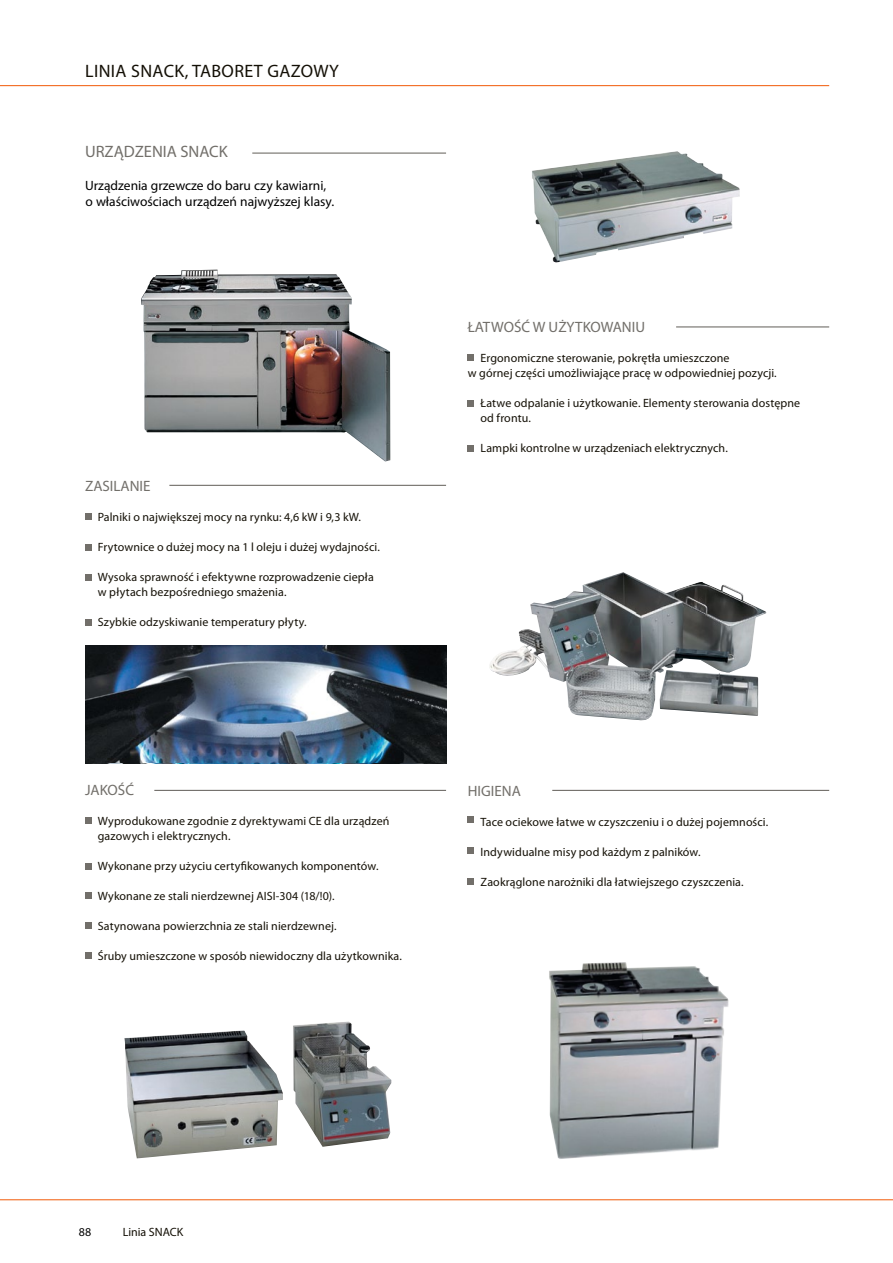
<style>
.page{position:relative;width:893px;height:1263px;background:#fff}
.page>*{position:absolute;margin:0;border:0;box-sizing:border-box;transform-origin:0 0}
.t1{font:18px "Myriad Pro";letter-spacing:.02em;color:#141006}
.t2{font:16.5px "Myriad Pro";color:#726f6a}
.t3{font:15px "Myriad Pro";color:#726f6a}
.t4{font:13.5px/16.5px "Myriad Pro";color:#000}
.t5{font:12px/15px "Myriad Pro";letter-spacing:.01em;color:#141006}
.t6{font:12px "Myriad Pro";color:#000}
</style>
<div class="page">
<hr style="left:0;top:85px;width:829px;height:1px;background:#f36c23">
<hr style="left:0;top:1199px;width:893px;height:1px;background:#f36c23">
<img style="left:489px;top:572px;width:277px;height:148px">
<img style="left:141px;top:270px;width:249px;height:191px">
<img style="left:549px;top:962px;width:180px;height:197px">
<img style="left:293px;top:1021px;width:98px;height:126px">
<img style="left:124px;top:1030px;width:159px;height:128px">
<img style="left:532px;top:151px;width:208px;height:111px">
<div style="left:85px;top:513px;width:6px;height:7px;background:#726f6a"></div>
<svg style="left:85px;top:544px;width:6px;height:6px"></svg>
<svg style="left:85px;top:574px;width:6px;height:6px"></svg>
<img style="left:85px;top:645px;width:361px;height:117px">
<div style="left:85px;top:817px;width:6px;height:7px;background:#726f6a"></div>
<svg style="left:85px;top:863px;width:6px;height:6px"></svg>
<div style="left:85px;top:892px;width:6px;height:7px;background:#726f6a"></div>
<svg style="left:85px;top:922px;width:6px;height:6px"></svg>
<div style="left:85px;top:952px;width:6px;height:7px;background:#726f6a"></div>
<svg style="left:468px;top:355px;width:6px;height:6px"></svg>
<svg style="left:468px;top:400px;width:6px;height:6px"></svg>
<div style="left:468px;top:445px;width:6px;height:7px;background:#726f6a"></div>
<svg style="left:468px;top:816px;width:6px;height:6px"></svg>
<svg style="left:468px;top:848px;width:6px;height:6px"></svg>
<div style="left:468px;top:878px;width:6px;height:7px;background:#726f6a"></div>
<svg style="left:85px;top:619px;width:6px;height:6px"></svg>
<hr style="left:252px;top:153px;width:194px;height:1px;background:#726f6a">
<hr style="left:169px;top:485px;width:277px;height:1px;background:#726f6a">
<hr style="left:154px;top:790px;width:292px;height:1px;background:#726f6a">
<hr style="left:676px;top:326px;width:153px;height:1px;background:#726f6a">
<hr style="left:552px;top:790px;width:277px;height:1px;background:#726f6a">
<h1 class="t1" style="left:85px;top:60px;width:255px">LINIA SNACK, TABORET GAZOWY</h1>
<h2 class="t2" style="left:85px;top:141px;width:144px">URZĄDZENIA SNACK</h2>
<p class="t4" style="left:85px;top:177px;width:251px">Urządzenia grzewcze do baru czy kawiarni, o właściwościach urządzeń najwyższej klasy.</p>
<p class="t3" style="left:85px;top:477px;width:67px">ZASILANIE</p>
<p class="t5" style="left:98px;top:509px;width:265px">Palniki o największej mocy na rynku: 4,6 kW i 9,3 kW.</p>
<p class="t5" style="left:98px;top:539px;width:283px">Frytownice o dużej mocy na 1 l oleju i dużej wydajności.</p>
<p class="t5" style="left:98px;top:569px;width:278px">Wysoka sprawność i efektywne rozprowadzenie ciepła w płytach bezpośredniego smażenia.</p>
<p class="t5" style="left:98px;top:614px;width:210px">Szybkie odzyskiwanie temperatury płyty.</p>
<p class="t3" style="left:85px;top:780px;width:51px">JAKOŚĆ</p>
<p class="t5" style="left:98px;top:813px;width:293px">Wyprodukowane zgodnie z dyrektywami CE dla urządzeń gazowych i elektrycznych.</p>
<p class="t5" style="left:98px;top:858px;width:282px">Wykonane przy użyciu certyfikowanych komponentów.</p>
<p class="t5" style="left:98px;top:888px;width:238px">Wykonane ze stali nierdzewnej AISI-304 (18/!0).</p>
<p class="t5" style="left:98px;top:918px;width:240px">Satynowana powierzchnia ze stali nierdzewnej.</p>
<p class="t5" style="left:98px;top:948px;width:306px">Śruby umieszczone w sposób niewidoczny dla użytkownika.</p>
<p class="t3" style="left:468px;top:318px;width:179px">ŁATWOŚĆ W UŻYTKOWANIU</p>
<p class="t5" style="left:468px;top:351px;width:310px;text-indent:13px">Ergonomiczne sterowanie, pokrętła umieszczone<br>w górnej części umożliwiające pracę w odpowiedniej pozycji.</p>
<p class="t5" style="left:481px;top:396px;width:321px">Łatwe odpalanie i użytkowanie. Elementy sterowania dostępne od frontu.</p>
<p class="t5" style="left:481px;top:441px;width:249px">Lampki kontrolne w urządzeniach elektrycznych.</p>
<p class="t3" style="left:468px;top:781px;width:55px">HIGIENA</p>
<p class="t5" style="left:481px;top:814px;width:289px">Tace ociekowe łatwe w czyszczeniu i o dużej pojemności.</p>
<p class="t5" style="left:481px;top:844px;width:222px">Indywidualne misy pod każdym z palników.</p>
<p class="t5" style="left:481px;top:874px;width:265px">Zaokrąglone narożniki dla łatwiejszego czyszczenia.</p>
<p class="t6" style="left:79px;top:1224px;width:14px">88</p>
<p class="t5" style="left:123px;top:1224px;width:62px">Linia SNACK</p>
</div>
